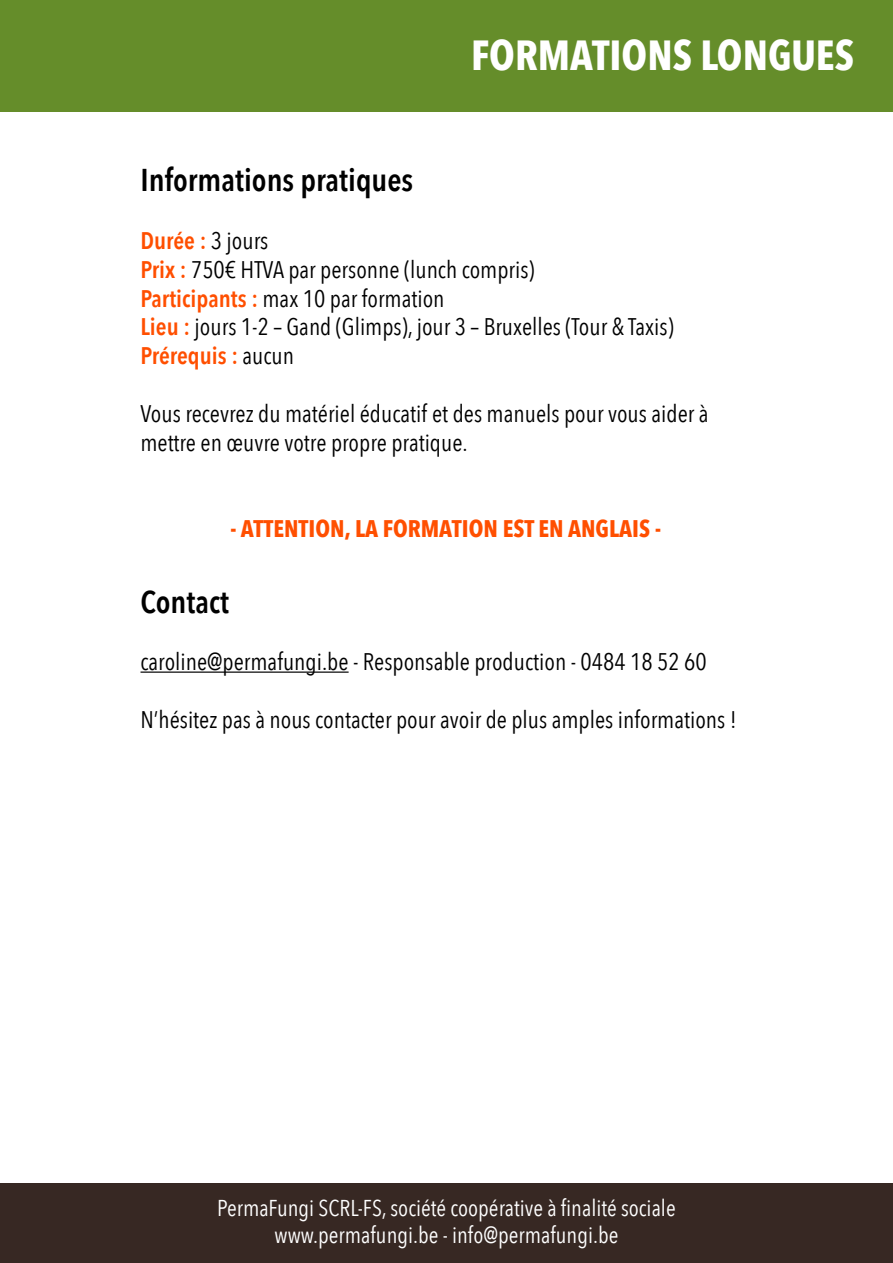
<style>
.page{position:relative;width:893px;height:1263px;background:#fff}
.page>*{position:absolute;margin:0;border:0;box-sizing:border-box;transform-origin:0 0}
.t1{font:700 42px "Avenir Next Condensed";color:#fff}
.t2{font:600 31.5px "Avenir Next Condensed";color:#000}
.t3{font:24px/28.8px "Avenir Next Condensed";color:#000}
.t4{font:700 24px "Avenir Next Condensed";color:#ff4f00}
.t5{font:22.95px/27.5px "Avenir Next Condensed";color:#fff;text-align:center}
.s1{font-weight:600;color:#ff4f00}
</style>
<div class="page">
<div style="left:0;top:1183px;width:893px;height:80px;background:#372823"></div>
<div style="left:0;top:0;width:893px;height:112px;background:#658d2a"></div>
<hr style="left:141px;top:671px;width:208px;height:2px;background:#000">
<h1 class="t1" style="left:471px;top:30px;width:384px">FORMATIONS LONGUES</h1>
<h2 class="t2" style="left:141px;top:153px;width:274px">Informations pratiques</h2>
<p class="t3" style="left:141px;top:225px;width:535px"><span class="s1">Durée :</span> 3 jours<br><span class="s1">Prix :</span> 750€ HTVA par personne (lunch compris)<br><span class="s1">Participants :</span> max 10 par formation<br><span class="s1">Lieu :</span> jours 1-2 – Gand (Glimps), jour 3 – Bruxelles (Tour &amp; Taxis)<br><span class="s1">Prérequis :</span> aucun</p>
<p class="t3" style="left:141px;top:398px;width:570px">Vous recevrez du matériel éducatif et des manuels pour vous aider à mettre en œuvre votre propre pratique.</p>
<p class="t4" style="left:231px;top:514px;width:432px">- ATTENTION, LA FORMATION EST EN ANGLAIS -</p>
<h2 class="t2" style="left:141px;top:574px;width:90px">Contact</h2>
<p class="t3" style="left:141px;top:646px;width:568px">caroline@permafungi.be - Responsable production - 0484 18 52 60</p>
<p class="t3" style="left:141px;top:704px;width:598px">N’hésitez pas à nous contacter pour avoir de plus amples informations !</p>
<p class="t5" style="left:217px;top:1193px;width:460px">PermaFungi SCRL-FS, société coopérative à finalité sociale www.permafungi.be - info@permafungi.be</p>
</div>
